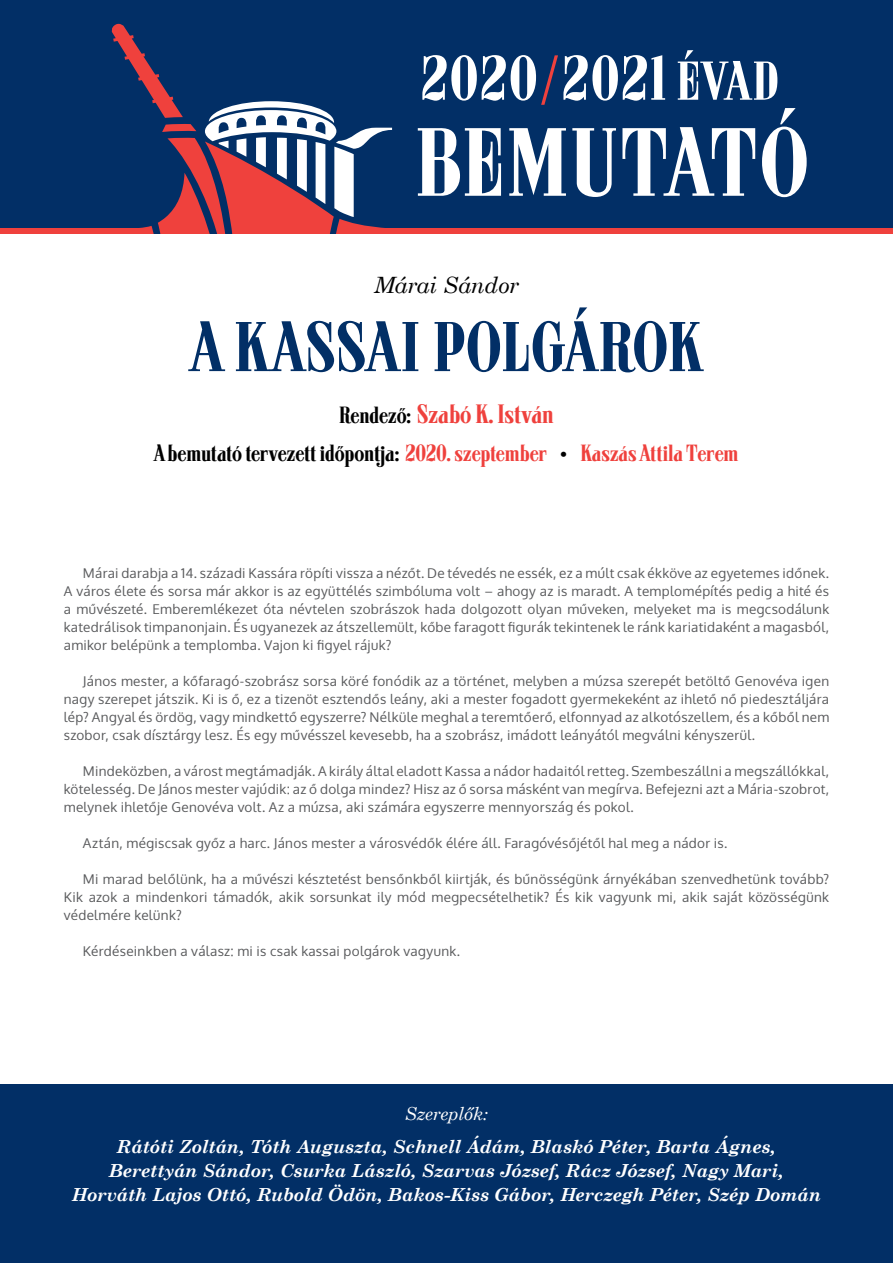
<style>
.page{position:relative;width:893px;height:1263px;background:#fff}
.page>*{position:absolute;margin:0;border:0;box-sizing:border-box;transform-origin:0 0}
.t1{font:93px "ARB08 Extreme Roman Leon";letter-spacing:.025em;color:#fff}
.t2{font:67.5px "ARB08 Extreme Roman Leon";letter-spacing:.02em;color:#022f66}
.t3{font:60px "ARB08 Extreme Roman Leon";letter-spacing:.03em;color:#fff}
.t4{font:25.5px "ARB08 Extreme Roman Leon";color:#ef413d}
.t5{font:22.5px "ARB08 Extreme Roman Leon";color:#ef413d}
.t6{font:italic 22.5px "Century Schoolbook";letter-spacing:-.01em;color:#000}
.t7{font:italic 700 18px/24px "Century Schoolbook";letter-spacing:-.01em;color:#fff;text-align:center}
.t8{font:italic 18px "Century Schoolbook";letter-spacing:-.005em;color:#fff}
.t9{font:13.5px/18px "Oxygen";letter-spacing:.025em;color:#58595b;text-align:justify}
.s1{font-family:"Oxygen";font-weight:300;color:#ef413d}
.s2{font-size:52.5px}
.s3{font-size:22.5px;color:#000}
.s4{color:#000}
</style>
<div class="page">
<div style="left:0;top:0;width:893px;height:234px;background:#022f66"></div>
<div style="left:0;top:1084px;width:893px;height:179px;background:#022f66"></div>
<div style="left:0;top:229px;width:149px;height:12px;background:#ef413d"></div>
<svg style="left:110px;top:23px;width:282px;height:211px"></svg>
<div style="left:371px;top:229px;width:522px;height:12px;background:#ef413d"></div>
<div style="left:0;top:234px;width:893px;height:13px;background:#fff"></div>
<h3 class="t3" style="left:421px;top:43px;width:359px">2020<span class="s1">/</span>2021 <span class="s2">évad</span></h3>
<h1 class="t1" style="left:415px;top:108px;width:395px">bemutató</h1>
<h3 class="t6" style="left:374px;top:268px;width:147px">Márai Sándor</h3>
<h2 class="t2" style="left:192px;top:307px;width:511px">a Kassai polgárok</h2>
<h3 class="t4" style="left:339px;top:399px;width:216px"><span class="s3">Rendező:</span> Szabó K. István</h3>
<h3 class="t5" style="left:154px;top:439px;width:586px"><span class="s4">A bemutató tervezett időpontja:</span> 2020. szeptember <span class="s4">•</span> Kaszás Attila Terem</h3>
<p class="t9" style="left:64px;top:564px;width:767px;text-indent:19px">Márai darabja a 14. századi Kassára röpíti vissza a nézőt. De tévedés ne essék, ez a múlt csak ékköve az egyetemes időnek.<br>A város élete és sorsa már akkor is az együttélés szimbóluma volt – ahogy az is maradt. A templomépítés pedig a hité és a művészeté. Emberemlékezet óta névtelen szobrászok hada dolgozott olyan műveken, melyeket ma is megcsodálunk katedrálisok timpanonjain. És ugyanezek az átszellemült, kőbe faragott figurák tekintenek le ránk kariatidaként a magasból, amikor belépünk a templomba. Vajon ki figyel rájuk?</p>
<p class="t9" style="left:64px;top:672px;width:767px;text-indent:19px">János mester, a kőfaragó-szobrász sorsa köré fonódik az a történet, melyben a múzsa szerepét betöltő Genovéva igen nagy szerepet játszik. Ki is ő, ez a tizenöt esztendős leány, aki a mester fogadott gyermekeként az ihlető nő piedesztáljára lép? Angyal és ördög, vagy mindkettő egyszerre? Nélküle meghal a teremtőerő, elfonnyad az alkotószellem, és a kőből nem szobor, csak dísztárgy lesz. És egy művésszel kevesebb, ha a szobrász, imádott leányától megválni kényszerül.</p>
<p class="t9" style="left:64px;top:762px;width:767px;text-indent:19px">Mindeközben, a várost megtámadják. A király által eladott Kassa a nádor hadaitól retteg. Szembeszállni a megszállókkal, kötelesség. De János mester vajúdik: az ő dolga mindez? Hisz az ő sorsa másként van megírva. Befejezni azt a Mária-szobrot, melynek ihletője Genovéva volt. Az a múzsa, aki számára egyszerre mennyország és pokol.</p>
<p class="t9" style="left:83px;top:834px;width:646px">Aztán, mégiscsak győz a harc. János mester a városvédők élére áll. Faragóvésőjétől hal meg a nádor is.</p>
<p class="t9" style="left:64px;top:870px;width:767px;text-indent:19px">Mi marad belőlünk, ha a művészi késztetést bensőnkből kiirtják, és bűnösségünk árnyékában szenvedhetünk tovább?<br>Kik azok a mindenkori támadók, akik sorsunkat ily mód megpecsételhetik? És kik vagyunk mi, akik saját közösségünk védelmére kelünk?</p>
<p class="t9" style="left:83px;top:942px;width:379px">Kérdéseinkben a válasz: mi is csak kassai polgárok vagyunk.</p>
<h3 class="t8" style="left:405px;top:1100px;width:85px">Szereplők:</h3>
<h3 class="t7" style="left:72px;top:1133px;width:751px">Rátóti Zoltán, Tóth Auguszta, Schnell Ádám, Blaskó Péter, Barta Ágnes,<br>Berettyán Sándor, Csurka László, Szarvas József, Rácz József, Nagy Mari,<br>Horváth Lajos Ottó, Rubold Ödön, Bakos-Kiss Gábor, Herczegh Péter, Szép Domán</h3>
</div>
